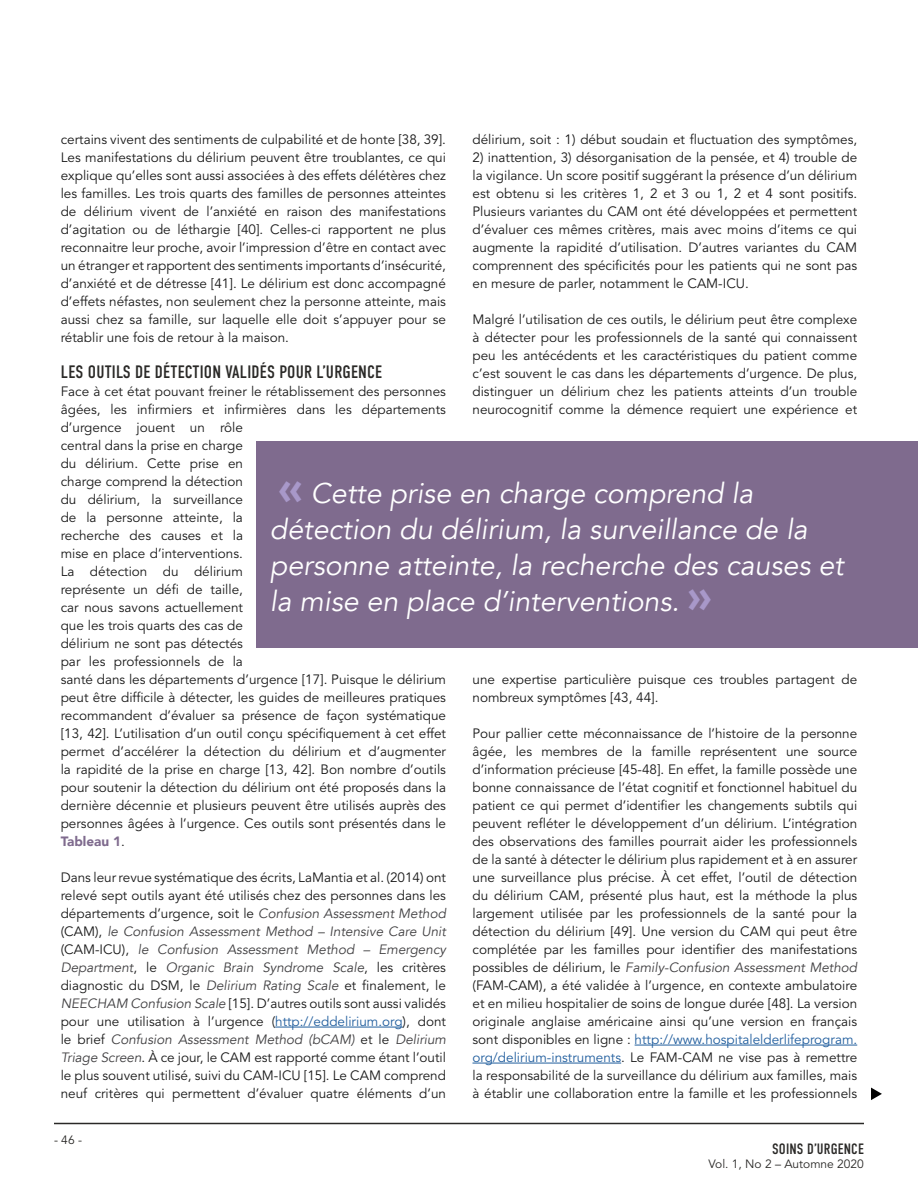
<style>
.page{position:relative;width:918px;height:1188px;background:#fff}
.page>*{position:absolute;margin:0;border:0;box-sizing:border-box;transform-origin:0 0}
.t1{font:italic 28.5px/36px "Avenir LT";color:#fff}
.t2{font:18px "DIN Condensed";letter-spacing:.01em;color:#2a2927}
.t3{font:15px "DIN Condensed";letter-spacing:.01em;color:#2a2927}
.t4{font:13.5px/18px "Avenir LT Std";color:#1a1a1a;text-align:justify}
.t5{font:italic 13.5px/18px "Avenir LT";color:#414042;text-align:justify}
.t6{font:900 13.5px "Avenir LT";color:#7f6b8e}
.t7{font:12px "Avenir LT Std";color:#2a2927}
.s1{font-family:"Avenir LT Std";font-weight:400;color:#1a1a1a}
.s2{font-family:"Avenir LT";font-style:italic;color:#414042}
.s3{font-family:"Avenir LT Std";font-style:normal;color:#1a1a1a}
.s4{color:#215e9e}
.s5{font-weight:900;font-style:normal;font-size:45px;color:#a898c9}
</style>
<div class="page">
<div style="left:256px;top:441px;width:662px;height:207px;background:#7f6b8e"></div>
<hr style="left:54px;top:1123px;width:810px;height:1px;background:#2a2927">
<hr style="left:275px;top:1027px;width:128px;height:1px;background:#215e9e">
<hr style="left:635px;top:1045px;width:222px;height:1px;background:#215e9e">
<hr style="left:472px;top:1063px;width:149px;height:1px;background:#215e9e">
<svg style="left:871px;top:1088px;width:11px;height:12px"></svg>
<p class="t4" style="left:472px;top:130px;width:386px">délirium, soit : 1) début soudain et fluctuation des symptômes,</p>
<p class="t4" style="left:472px;top:148px;width:386px">2) inattention, 3) désorganisation de la pensée, et 4) trouble de la vigilance. Un score positif suggérant la présence d’un délirium est obtenu si les critères 1, 2 et 3 ou 1, 2 et 4 sont positifs.<br>Plusieurs variantes du CAM ont été développées et permettent d’évaluer ces mêmes critères, mais avec moins d’items ce qui augmente la rapidité d’utilisation. D’autres variantes du CAM comprennent des spécificités pour les patients qui ne sont pas en mesure de parler, notamment le CAM-ICU.</p>
<p class="t4" style="left:472px;top:310px;width:386px">Malgré l’utilisation de ces outils, le délirium peut être complexe à détecter pour les professionnels de la santé qui connaissent peu les antécédents et les caractéristiques du patient comme c’est souvent le cas dans les départements d’urgence. De plus, distinguer un délirium chez les patients atteints d’un trouble neurocognitif comme la démence requiert une expérience et</p>
<p class="t4" style="left:61px;top:130px;width:387px">certains vivent des sentiments de culpabilité et de honte [38, 39].<br>Les manifestations du délirium peuvent être troublantes, ce qui explique qu’elles sont aussi associées à des effets délétères chez les familles. Les trois quarts des familles de personnes atteintes de délirium vivent de l’anxiété en raison des manifestations d’agitation ou de léthargie [40]. Celles-ci rapportent ne plus reconnaitre leur proche, avoir l’impression d’être en contact avec un étranger et rapportent des sentiments importants d’insécurité, d’anxiété et de détresse [41]. Le délirium est donc accompagné d’effets néfastes, non seulement chez la personne atteinte, mais aussi chez sa famille, sur laquelle elle doit s’appuyer pour se rétablir une fois de retour à la maison.</p>
<h2 class="t2" style="left:61px;top:361px;width:323px">LES OUTILS DE DÉTECTION VALIDÉS POUR L’URGENCE</h2>
<p class="t4" style="left:61px;top:382px;width:387px;text-align:left">Face à cet état pouvant freiner le rétablissement des personnes âgées, les infirmiers et infirmières dans les départements d’urgence jouent un rôle<br>central dans la prise en charge<br>du délirium. Cette prise en<br>charge comprend la détection<br>du délirium, la surveillance<br>de la personne atteinte, la<br>recherche des causes et la<br>mise en place d’interventions.<br>La détection du délirium<br>représente un défi de taille,<br>car nous savons actuellement<br>que les trois quarts des cas de<br>délirium ne sont pas détectés<br>par les professionnels de la<br>santé dans les départements d’urgence [17]. Puisque le délirium peut être difficile à détecter, les guides de meilleures pratiques recommandent d’évaluer sa présence de façon systématique [13, 42]. L’utilisation d’un outil conçu spécifiquement à cet effet permet d’accélérer la détection du délirium et d’augmenter la rapidité de la prise en charge [13, 42]. Bon nombre d’outils pour soutenir la détection du délirium ont été proposés dans la dernière décennie et plusieurs peuvent être utilisés auprès des personnes âgées à l’urgence. Ces outils sont présentés dans le</p>
<p class="t6" style="left:61px;top:833px;width:66px">Tableau 1<span class="s1">.</span></p>
<p class="t4" style="left:61px;top:868px;width:387px">Dans leur revue systématique des écrits, LaMantia et al. (2014) ont relevé sept outils ayant été utilisés chez des personnes dans les départements d’urgence, soit le <span class="s2">Confusion Assessment Method</span></p>
<p class="t5" style="left:61px;top:922px;width:387px"><span class="s3">(CAM),</span> le Confusion Assessment Method – Intensive Care Unit <span class="s3">(CAM-ICU),</span> le Confusion Assessment Method – Emergency Department<span class="s3">, le</span> Organic Brain Syndrome Scale<span class="s3">, les critères</span></p>
<p class="t4" style="left:61px;top:976px;width:387px">diagnostic du DSM, le <span class="s2">Delirium Rating Scale</span> et finalement, le <span class="s2">NEECHAM Confusion Scale</span> [15]. D’autres outils sont aussi validés pour une utilisation à l’urgence (<span class="s4">http://eddelirium.org</span>), dont</p>
<p class="t5" style="left:61px;top:1030px;width:387px"><span class="s3">le brief</span> Confusion Assessment Method (bCAM) <span class="s3">et le</span> Delirium</p>
<p class="t4" style="left:61px;top:1048px;width:387px"><span class="s2">Triage Screen</span>. À ce jour, le CAM est rapporté comme étant l’outil le plus souvent utilisé, suivi du CAM-ICU [15]. Le CAM comprend neuf critères qui permettent d’évaluer quatre éléments d’un</p>
<h1 class="t1" style="left:270px;top:476px;width:575px"><span class="s5">«</span> Cette prise en charge comprend la détection du délirium, la surveillance de la personne atteinte, la recherche des causes et la mise en place d’interventions. <span class="s5">»</span></h1>
<p class="t4" style="left:472px;top:670px;width:386px">une expertise particulière puisque ces troubles partagent de nombreux symptômes [43, 44].</p>
<p class="t4" style="left:472px;top:724px;width:386px">Pour pallier cette méconnaissance de l’histoire de la personne âgée, les membres de la famille représentent une source d’information précieuse [45-48]. En effet, la famille possède une bonne connaissance de l’état cognitif et fonctionnel habituel du patient ce qui permet d’identifier les changements subtils qui peuvent refléter le développement d’un délirium. L’intégration des observations des familles pourrait aider les professionnels de la santé à détecter le délirium plus rapidement et à en assurer une surveillance plus précise. À cet effet, l’outil de détection du délirium CAM, présenté plus haut, est la méthode la plus largement utilisée par les professionnels de la santé pour la détection du délirium [49]. Une version du CAM qui peut être complétée par les familles pour identifier des manifestations</p>
<p class="t5" style="left:472px;top:958px;width:386px"><span class="s3">possibles de délirium, le</span> Family-Confusion Assessment Method</p>
<p class="t4" style="left:472px;top:976px;width:386px">(FAM-CAM), a été validée à l’urgence, en contexte ambulatoire et en milieu hospitalier de soins de longue durée [48]. La version originale anglaise américaine ainsi qu’une version en français sont disponibles en ligne : <span class="s4">http://www.hospitalelderlifeprogram. org/delirium-instruments</span>. Le FAM-CAM ne vise pas à remettre la responsabilité de la surveillance du délirium aux familles, mais à établir une collaboration entre la famille et les professionnels</p>
<p class="t7" style="left:54px;top:1133px;width:30px">- 46 -</p>
<p class="t3" style="left:772px;top:1140px;width:93px">SOINS D’URGENCE</p>
<p class="t7" style="left:709px;top:1157px;width:157px">Vol. 1, No 2 – Automne 2020</p>
</div>
